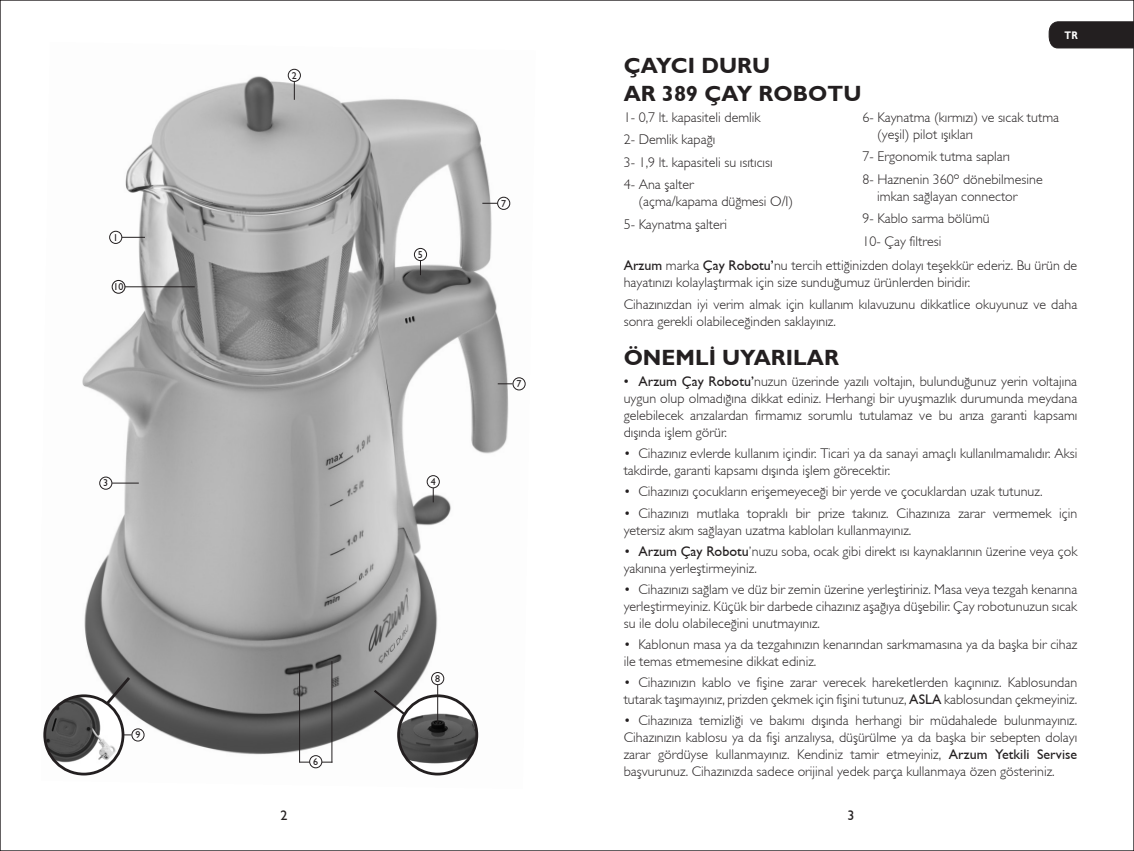
<style>
.page{position:relative;width:1134px;height:851px;background:#fff}
.page>*{position:absolute;margin:0;border:0;box-sizing:border-box;transform-origin:0 0}
.t1{font:22px "Gill Sans Bold TR";color:#231f20}
.t2{font:14px/16.8px "Gill Sans Light TR";color:#231f20}
.t3{font:14px "Gill Sans TR";color:#231f20}
.t4{font:11px "Gill Sans Bold TR";color:#fff;scale:.85 1}
.t5{font:10px "Gill Sans TR";color:#231f20}
.s1{font-family:"Gill Sans TR"}
</style>
<div class="page">
<img style="left:43px;top:68px;width:483px;height:708px">
<div style="left:1049px;top:21px;width:85px;height:27px;background:#231f20"></div>
<div style="left:288px;top:69px;width:13px;height:13px;border:1px solid #231f20;border-radius:50%"></div>
<svg style="left:294px;top:81px;width:1px;height:19px"></svg>
<div style="left:99px;top:476px;width:13px;height:13px;border:1px solid #231f20;border-radius:50%"></div>
<svg style="left:112px;top:482px;width:27px;height:1px"></svg>
<div style="left:427px;top:475px;width:13px;height:13px;border:1px solid #231f20;border-radius:50%"></div>
<svg style="left:433px;top:487px;width:1px;height:15px"></svg>
<div style="left:512px;top:377px;width:14px;height:13px;border:1px solid #231f20;border-radius:50%"></div>
<svg style="left:498px;top:383px;width:15px;height:1px"></svg>
<div style="left:497px;top:197px;width:13px;height:13px;border:1px solid #231f20;border-radius:50%"></div>
<svg style="left:482px;top:203px;width:15px;height:1px"></svg>
<div style="left:131px;top:728px;width:14px;height:13px;border:1px solid #231f20;border-radius:50%"></div>
<div style="left:109px;top:231px;width:13px;height:13px;border:1px solid #231f20;border-radius:50%"></div>
<svg style="left:122px;top:237px;width:23px;height:1px"></svg>
<div style="left:112px;top:280px;width:13px;height:14px;border:1px solid #231f20;border-radius:50%"></div>
<hr style="left:125px;top:286px;width:70px;height:1px;background:#231f20">
<div style="left:414px;top:248px;width:13px;height:13px;border:1px solid #231f20;border-radius:50%"></div>
<svg style="left:420px;top:260px;width:1px;height:15px"></svg>
<hr style="left:299px;top:670px;width:1px;height:92px;background:#231f20">
<hr style="left:331px;top:661px;width:1px;height:101px;background:#231f20">
<hr style="left:300px;top:761px;width:32px;height:1px;background:#231f20">
<div style="left:310px;top:755px;width:12px;height:12px;background:#fff;border-radius:50%"></div>
<div style="left:309px;top:755px;width:13px;height:13px;border:1px solid #231f20;border-radius:50%"></div>
<svg style="left:372px;top:687px;width:40px;height:33px"></svg>
<img style="left:399px;top:695px;width:78px;height:77px">
<div style="left:397px;top:694px;width:81px;height:81px;border:3px solid #231f20;border-radius:50%"></div>
<div style="left:431px;top:672px;width:13px;height:13px;border:1px solid #231f20;border-radius:50%"></div>
<hr style="left:437px;top:684px;width:1px;height:39px;background:#231f20">
<svg style="left:101px;top:674px;width:32px;height:36px"></svg>
<img style="left:45px;top:695px;width:78px;height:75px">
<div style="left:43px;top:694px;width:81px;height:81px;border:3px solid #231f20;border-radius:50%"></div>
<p class="t5" style="left:113px;top:231px;width:6px">1</p>
<p class="t5" style="left:114px;top:280px;width:11px">10</p>
<p class="t5" style="left:292px;top:69px;width:6px">2</p>
<p class="t5" style="left:418px;top:248px;width:6px">5</p>
<p class="t5" style="left:103px;top:477px;width:6px">3</p>
<p class="t5" style="left:431px;top:475px;width:6px">4</p>
<p class="t5" style="left:501px;top:197px;width:6px">7</p>
<p class="t5" style="left:517px;top:377px;width:6px">7</p>
<p class="t5" style="left:135px;top:728px;width:6px">9</p>
<p class="t5" style="left:313px;top:755px;width:6px">6</p>
<p class="t5" style="left:435px;top:672px;width:6px">8</p>
<p class="t1" style="left:624px;top:52px;width:148px">ÇAYCI DURU</p>
<p class="t1" style="left:624px;top:80px;width:239px">AR 389 ÇAY ROBOTU</p>
<p class="t4" style="left:1064px;top:28px;width:17px">TR</p>
<p class="t2" style="left:624px;top:108px;width:138px">1- 0,7 lt. kapasiteli demlik</p>
<p class="t2" style="left:624px;top:131px;width:93px">2- Demlik kapağı</p>
<p class="t2" style="left:624px;top:153px;width:150px">3- 1,9 lt. kapasiteli su ısıtıcısı</p>
<p class="t2" style="left:624px;top:176px;width:72px">4- Ana şalter</p>
<p class="t2" style="left:638px;top:193px;width:156px">(açma/kapama düğmesi O/I)</p>
<p class="t2" style="left:624px;top:215px;width:105px">5- Kaynatma şalteri</p>
<p class="t2" style="left:877px;top:108px;width:183px;text-indent:-15px">6- Kaynatma (kırmızı) ve sıcak tutma (yeşil) pilot ışıkları</p>
<p class="t2" style="left:862px;top:148px;width:149px">7- Ergonomik tutma sapları</p>
<p class="t2" style="left:877px;top:170px;width:167px;text-indent:-15px">8- Haznenin 360º dönebilmesine imkan sağlayan connector</p>
<p class="t2" style="left:862px;top:209px;width:129px">9- Kablo sarma bölümü</p>
<p class="t2" style="left:862px;top:232px;width:80px">10- Çay filtresi</p>
<p class="t2" style="left:624px;top:256px;width:455px"><span class="s1">Arzum</span> marka <span class="s1">Çay Robotu’</span>nu tercih ettiğinizden dolayı teşekkür ederiz. Bu ürün de hayatınızı kolaylaştırmak için size sunduğumuz ürünlerden biridir.</p>
<p class="t2" style="left:624px;top:296px;width:455px">Cihazınızdan iyi verim almak için kullanım kılavuzunu dikkatlice okuyunuz ve daha sonra gerekli olabileceğinden saklayınız.</p>
<p class="t1" style="left:624px;top:344px;width:217px">ÖNEMLİ UYARILAR</p>
<p class="t2" style="left:624px;top:373px;width:455px;text-align:justify"><span class="s1">• Arzum Çay Robotu’</span>nuzun üzerinde yazılı voltajın, bulunduğunuz yerin voltajına uygun olup olmadığına dikkat ediniz. Herhangi bir uyuşmazlık durumunda meydana gelebilecek arızalardan firmamız sorumlu tutulamaz ve bu arıza garanti kapsamı dışında işlem görür.</p>
<p class="t2" style="left:624px;top:444px;width:455px">• Cihazınız evlerde kullanım içindir. Ticari ya da sanayi amaçlı kullanılmamalıdır. Aksi takdirde, garanti kapsamı dışında işlem görecektir.</p>
<p class="t2" style="left:624px;top:483px;width:420px">• Cihazınızı çocukların erişemeyeceği bir yerde ve çocuklardan uzak tutunuz.</p>
<p class="t2" style="left:624px;top:504px;width:455px">• Cihazınızı mutlaka topraklı bir prize takınız. Cihazınıza zarar vermemek için yetersiz akım sağlayan uzatma kabloları kullanmayınız.</p>
<p class="t2" style="left:624px;top:542px;width:455px">• <span class="s1">Arzum Çay Robotu</span>’nuzu soba, ocak gibi direkt ısı kaynaklarının üzerine veya çok yakınına yerleştirmeyiniz.</p>
<p class="t2" style="left:624px;top:580px;width:455px;text-align:justify">• Cihazınızı sağlam ve düz bir zemin üzerine yerleştiriniz. Masa veya tezgah kenarına yerleştirmeyiniz. Küçük bir darbede cihazınız aşağıya düşebilir. Çay robotunuzun sıcak su ile dolu olabileceğini unutmayınız.</p>
<p class="t2" style="left:624px;top:635px;width:455px">• Kablonun masa ya da tezgahınızın kenarından sarkmamasına ya da başka bir cihaz ile temas etmemesine dikkat ediniz.</p>
<p class="t2" style="left:624px;top:673px;width:455px">• Cihazınızın kablo ve fişine zarar verecek hareketlerden kaçınınız. Kablosundan tutarak taşımayınız, prizden çekmek için fişini tutunuz, <span class="s1">ASLA</span> kablosundan çekmeyiniz.</p>
<p class="t2" style="left:624px;top:711px;width:455px;text-align:justify">• Cihazınıza temizliği ve bakımı dışında herhangi bir müdahalede bulunmayınız.<br>Cihazınızın kablosu ya da fişi arızalıysa, düşürülme ya da başka bir sebepten dolayı zarar gördüyse kullanmayınız. Kendiniz tamir etmeyiniz, <span class="s1">Arzum Yetkili Servise </span>başvurunuz. Cihazınızda sadece orijinal yedek parça kullanmaya özen gösteriniz.</p>
<p class="t3" style="left:280px;top:806px;width:8px">2</p>
<p class="t3" style="left:847px;top:806px;width:8px">3</p>
</div>
